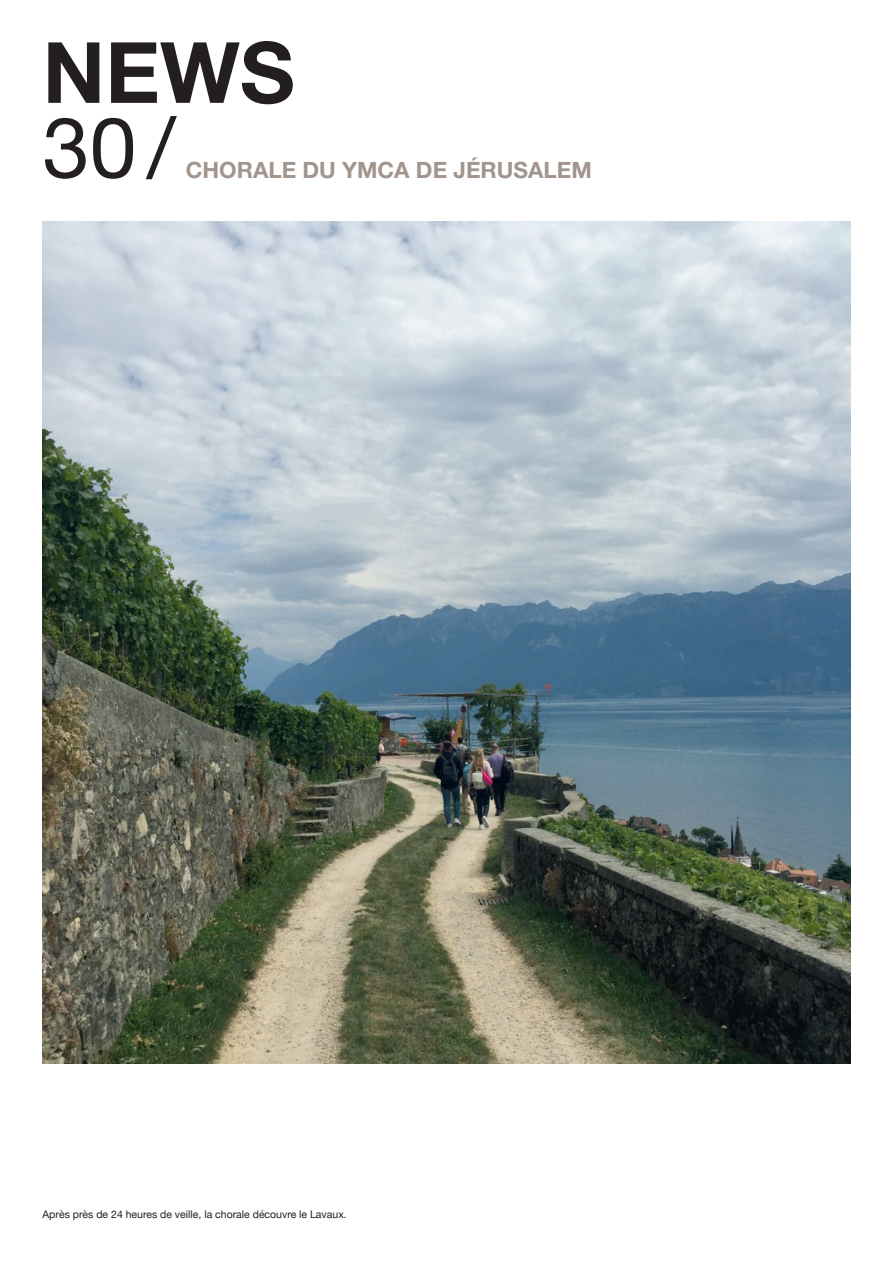
<style>
.page{position:relative;width:893px;height:1263px;background:#fff}
.page>*{position:absolute;margin:0;border:0;box-sizing:border-box;transform-origin:0 0}
.t1{font:700 84.6px "Helvetica Neue";color:#231f20}
.t2{font:84.6px "Helvetica Neue";color:#231f20}
.t3{font:700 22.5px "Helvetica Neue";color:#a1958d}
.t4{font:10.5px "Helvetica Neue";color:#231f20}
</style>
<div class="page">
<img style="left:43px;top:221px;width:807px;height:842px">
<h1 class="t1" style="left:43px;top:42px;width:254px">NEWS</h1>
<h1 class="t2" style="left:43px;top:97px;width:134px">30/</h1>
<h2 class="t3" style="left:186px;top:162px;width:407px">CHORALE DU YMCA DE JÉRUSALEM</h2>
<p class="t4" style="left:43px;top:1208px;width:306px">Après près de 24 heures de veille, la chorale découvre le Lavaux.</p>
</div>
